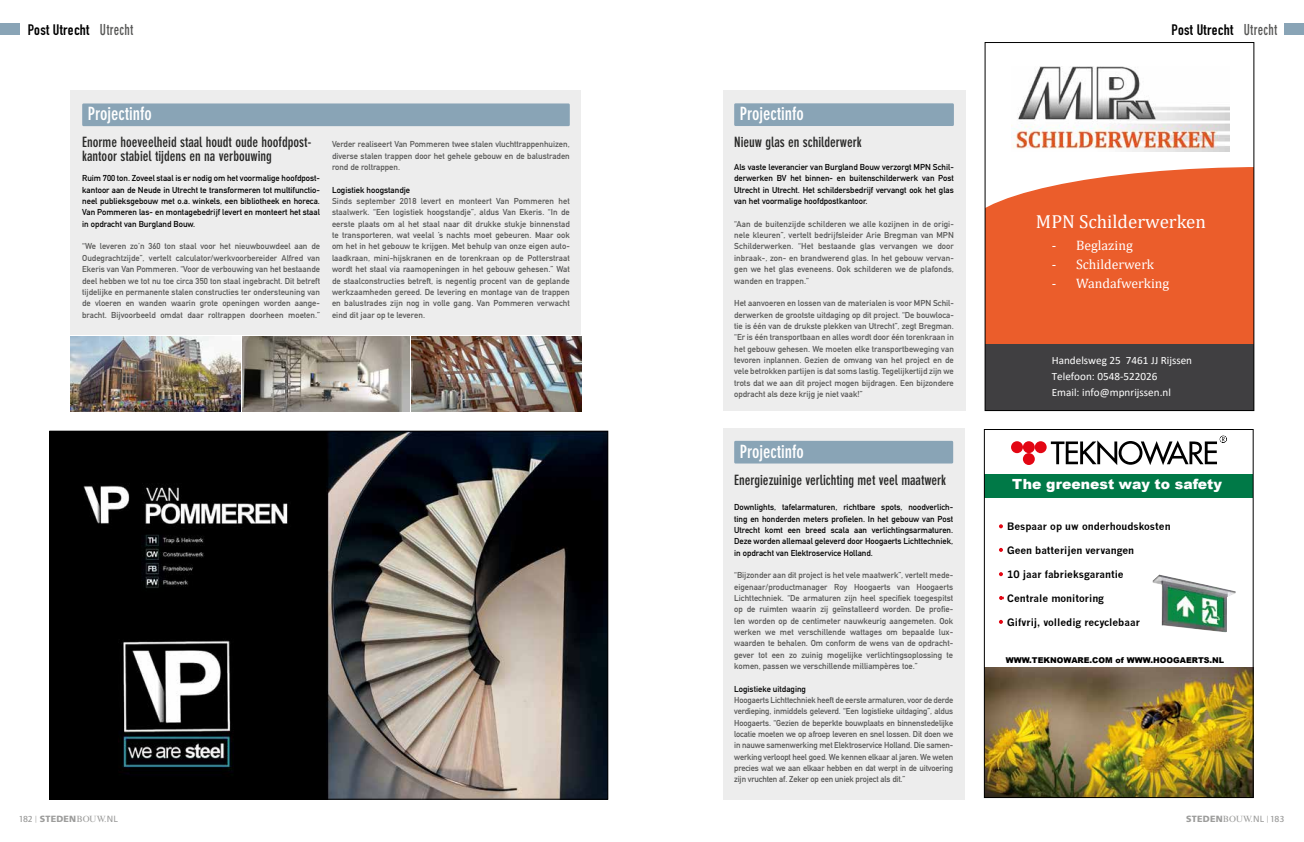
<style>
.page{position:relative;width:1304px;height:842px;background:#fff}
.page>*{position:absolute;margin:0;border:0;box-sizing:border-box;transform-origin:0 0}
.t1{font:18.9px "Cambria";color:#fff}
.t2{font:700 condensed 18px "DIN Neuzeit Grotesk Std";color:#fff}
.t3{font:15px "DIN Engschrift Std";letter-spacing:.02em;color:#000;scale:1.04 1}
.t4{font:700 condensed 14px/14px "DIN Neuzeit Grotesk Std";color:#282827}
.t5{font:900 14px "Arial";color:#fff}
.t6{font:13.7px "Cambria";color:#fff}
.t7{font:11.2px/16.3px "Calibri";color:#fff}
.t8{font:700 10px "News Gothic";color:#000}
.t9{font:900 9px "Frutiger LT Std";letter-spacing:.02em;color:#9d9d9c}
.t10{font:8.5px/11.3px "DIN Mittelschrift Std";color:#575756;text-align:justify}
.t11{font:8.5px/11.3px "DIN Mittelschrift Std";color:#000;text-align:justify}
.t12{font:900 8px "Arial";color:#000}
.s1{font-family:"DIN Neuzeit Grotesk Std";font-weight:700;font-stretch:condensed;color:#575756}
.s2{font-family:"Quay Sans ITC Std";font-weight:500}
.s3{font-family:"Quay Sans ITC Std";font-weight:400;font-size:7px}
.s4{font-family:"Times New Roman MT Std";font-weight:400}
.s5{font-weight:400}
</style>
<div class="page">
<div style="left:1284px;top:24px;width:20px;height:11px;background:#89a4b6"></div>
<div style="left:0;top:24px;width:20px;height:11px;background:#89a4b6"></div>
<img style="left:71px;top:336px;width:170px;height:75px">
<img style="left:243px;top:336px;width:166px;height:75px">
<img style="left:411px;top:336px;width:170px;height:75px">
<div style="left:987px;top:234px;width:265px;height:110px;background:#eb5d2b"></div>
<svg style="left:987px;top:167px;width:265px;height:67px"></svg>
<div style="left:987px;top:344px;width:265px;height:65px;background:#403f41"></div>
<img style="left:1012px;top:67px;width:218px;height:84px">
<div style="left:985px;top:42px;width:269px;height:369px;border:1px solid #000"></div>
<div style="left:723px;top:91px;width:242px;height:320px;background:#ededed"></div>
<div style="left:734px;top:103px;width:220px;height:23px;background:#89a4b6"></div>
<div style="left:71px;top:91px;width:510px;height:244px;background:#ededed"></div>
<div style="left:82px;top:103px;width:488px;height:23px;background:#89a4b6"></div>
<svg style="left:1051px;top:436px;width:176px;height:29px"></svg>
<div style="left:1011px;top:441px;width:12px;height:12px;background:#e30613;border-radius:50%"></div>
<div style="left:1023px;top:441px;width:12px;height:12px;background:#e30613;border-radius:50%"></div>
<div style="left:1035px;top:441px;width:12px;height:12px;background:#e30613;border-radius:50%"></div>
<div style="left:1023px;top:453px;width:12px;height:12px;background:#e30613;border-radius:50%"></div>
<div style="left:984px;top:474px;width:269px;height:23px;background:#007947"></div>
<img style="left:1153px;top:575px;width:26px;height:52px">
<img style="left:986px;top:667px;width:265px;height:129px">
<svg style="left:999px;top:524px;width:4px;height:4px"></svg>
<svg style="left:999px;top:548px;width:4px;height:4px"></svg>
<svg style="left:999px;top:572px;width:4px;height:4px"></svg>
<svg style="left:999px;top:596px;width:5px;height:4px"></svg>
<svg style="left:999px;top:620px;width:4px;height:4px"></svg>
<div style="left:984px;top:429px;width:269px;height:369px;border:1px solid #000"></div>
<div style="left:723px;top:428px;width:241px;height:371px;background:#ededed"></div>
<div style="left:734px;top:441px;width:219px;height:22px;background:#89a4b6"></div>
<img style="left:52px;top:433px;width:554px;height:364px">
<h3 class="t3" style="left:28px;top:21px;width:103px">Post Utrecht <span class="s1">Utrecht</span></h3>
<h3 class="t3" style="left:1172px;top:21px;width:103px">Post Utrecht <span class="s1">Utrecht</span></h3>
<h2 class="t2" style="left:88px;top:104px;width:65px">Projectinfo</h2>
<h3 class="t4" style="left:82px;top:135px;width:231px">Enorme hoeveelheid staal houdt oude hoofdpost&shy;kantoor stabiel tijdens en na verbouwing</h3>
<p class="t11" style="left:82px;top:173px;width:239px">Ruim 700 ton. Zoveel staal is er nodig om het voormalige hoofdpost&shy;kantoor aan de Neude in Utrecht te transformeren tot multifunctio&shy;neel publieksgebouw met o.a. winkels, een bibliotheek en horeca.<br>Van Pommeren las- en montagebedrijf levert en monteert het staal in opdracht van Burgland Bouw.</p>
<p class="t10" style="left:82px;top:241px;width:239px">“We leveren zo’n 360 ton staal voor het nieuwbouwdeel aan de Oudegrachtzijde”, vertelt calculator/werkvoorbereider Alfred van Ekeris van Van Pommeren. “Voor de verbouwing van het bestaande deel hebben we tot nu toe circa 350 ton staal ingebracht. Dit betreft tijdelijke en permanente stalen constructies ter ondersteuning van de vloeren en wanden waarin grote openingen worden aange&shy;bracht. Bijvoorbeeld omdat daar roltrappen doorheen moeten.”</p>
<p class="t10" style="left:332px;top:139px;width:239px">Verder realiseert Van Pommeren twee stalen vluchttrappenhuizen, diverse stalen trappen door het gehele gebouw en de balustraden rond de roltrappen.</p>
<p class="t11" style="left:332px;top:184px;width:80px">Logistiek hoogstandje</p>
<p class="t10" style="left:332px;top:196px;width:239px">Sinds september 2018 levert en monteert Van Pommeren het staalwerk. “Een logistiek hoogstandje”, aldus Van Ekeris. “In de eerste plaats om al het staal naar dit drukke stukje binnenstad te transporteren, wat veelal ’s nachts moet gebeuren. Maar ook om het in het gebouw te krijgen. Met behulp van onze eigen auto&shy;laadkraan, mini-hijskranen en de torenkraan op de Potterstraat wordt het staal via raamopeningen in het gebouw gehesen.” Wat de staalconstructies betreft, is negentig procent van de geplande werkzaamheden gereed. De levering en montage van de trappen en balustrades zijn nog in volle gang. Van Pommeren verwacht eind dit jaar op te leveren.</p>
<h2 class="t2" style="left:740px;top:103px;width:65px">Projectinfo</h2>
<h3 class="t4" style="left:734px;top:135px;width:129px">Nieuw glas en schilderwerk</h3>
<p class="t11" style="left:734px;top:162px;width:221px">Als vaste leverancier van Burgland Bouw verzorgt MPN Schil&shy;derwerken BV het binnen- en buitenschilderwerk van Post Utrecht in Utrecht. Het schildersbedrijf vervangt ook het glas van het voormalige hoofdpostkantoor.</p>
<p class="t10" style="left:734px;top:218px;width:221px">“Aan de buitenzijde schilderen we alle kozijnen in de origi&shy;nele kleuren”, vertelt bedrijfsleider Arie Bregman van MPN Schilderwerken. “Het bestaande glas vervangen we door inbraak-, zon- en brandwerend glas. In het gebouw vervan&shy;gen we het glas eveneens. Ook schilderen we de plafonds, wanden en trappen.”</p>
<p class="t10" style="left:734px;top:298px;width:221px">Het aanvoeren en lossen van de materialen is voor MPN Schil&shy;derwerken de grootste uitdaging op dit project. “De bouwloca&shy;tie is één van de drukste plekken van Utrecht”, zegt Bregman. “Er is één transportbaan en alles wordt door één torenkraan in het gebouw gehesen. We moeten elke transportbeweging van tevoren inplannen. Gezien de omvang van het project en de vele betrokken partijen is dat soms lastig. Tegelijkertijd zijn we trots dat we aan dit project mogen bijdragen. Een bijzondere opdracht als deze krijg je niet vaak!”</p>
<h2 class="t2" style="left:740px;top:441px;width:65px">Projectinfo</h2>
<h3 class="t4" style="left:734px;top:473px;width:214px">Energiezuinige verlichting met veel maatwerk</h3>
<p class="t11" style="left:734px;top:502px;width:221px">Downlights, tafelarmaturen, richtbare spots, noodverlich&shy;ting en honderden meters profielen. In het gebouw van Post Utrecht komt een breed scala aan verlichtingsarmaturen.<br>Deze worden allemaal geleverd door Hoogaerts Lichttechniek, in opdracht van Elektroservice Holland.</p>
<p class="t10" style="left:734px;top:570px;width:221px">“Bijzonder aan dit project is het vele maatwerk”, vertelt mede&shy;eigenaar/productmanager Roy Hoogaerts van Hoogaerts Lichttechniek. “De armaturen zijn heel specifiek toegespitst op de ruimten waarin zij geïnstalleerd worden. De profie&shy;len worden op de centimeter nauwkeurig aangemeten. Ook werken we met verschillende wattages om bepaalde lux&shy;waarden te behalen. Om conform de wens van de opdracht&shy;gever tot een zo zuinig mogelijke verlichtingsoplossing te komen, passen we verschillende milliampères toe.”</p>
<p class="t11" style="left:734px;top:683px;width:73px">Logistieke uitdaging</p>
<p class="t10" style="left:734px;top:694px;width:220px">Hoogaerts Lichttechniek heeft de eerste armaturen, voor de derde verdieping, inmiddels geleverd. “Een logistieke uitdaging”, aldus Hoogaerts. “Gezien de beperkte bouwplaats en binnenstedelijke locatie moeten we op afroep leveren en snel lossen. Dit doen we in nauwe samenwerking met Elektroservice Holland. Die samen&shy;werking verloopt heel goed. We kennen elkaar al jaren. We weten precies wat we aan elkaar hebben en dat werpt in de uitvoering zijn vruchten af. Zeker op een uniek project als dit.”</p>
<h1 class="t1" style="left:1036px;top:210px;width:172px">MPN Schilderwerken</h1>
<h3 class="t6" style="left:1052px;top:237px;width:83px">- Beglazing</h3>
<h3 class="t6" style="left:1052px;top:256px;width:104px">- Schilderwerk</h3>
<h3 class="t6" style="left:1052px;top:276px;width:119px">- Wandafwerking</h3>
<h3 class="t7" style="left:1052px;top:351px;width:142px">Handelsweg 25 7461 JJ Rijssen<br>Telefoon: 0548-522026<br>Email: info@mpnrijssen.nl</h3>
<h3 class="t5" style="left:1012px;top:474px;width:211px">The greenest way to safety</h3>
<p class="t8" style="left:1007px;top:520px;width:165px">Bespaar op uw onderhoudskosten</p>
<p class="t8" style="left:1007px;top:544px;width:128px">Geen batterijen vervangen</p>
<p class="t8" style="left:1007px;top:568px;width:118px">10 jaar fabrieksgarantie</p>
<p class="t8" style="left:1007px;top:592px;width:98px">Centrale monitoring</p>
<p class="t8" style="left:1007px;top:616px;width:134px">Gifvrij, volledig recyclebaar</p>
<p class="t12" style="left:1006px;top:654px;width:220px">WWW.TEKNOWARE.COM of WWW.HOOGAERTS.NL</p>
<p class="t9" style="left:19px;top:813px;width:101px"><span class="s2">182</span> <span class="s3">|</span> STEDEN<span class="s4">BOUW.</span><span class="s5">NL</span></p>
<p class="t9" style="left:1186px;top:813px;width:99px">STEDEN<span class="s4">BOUW.</span><span class="s5">NL</span> <span class="s3">|</span> <span class="s2">183</span></p>
</div>
